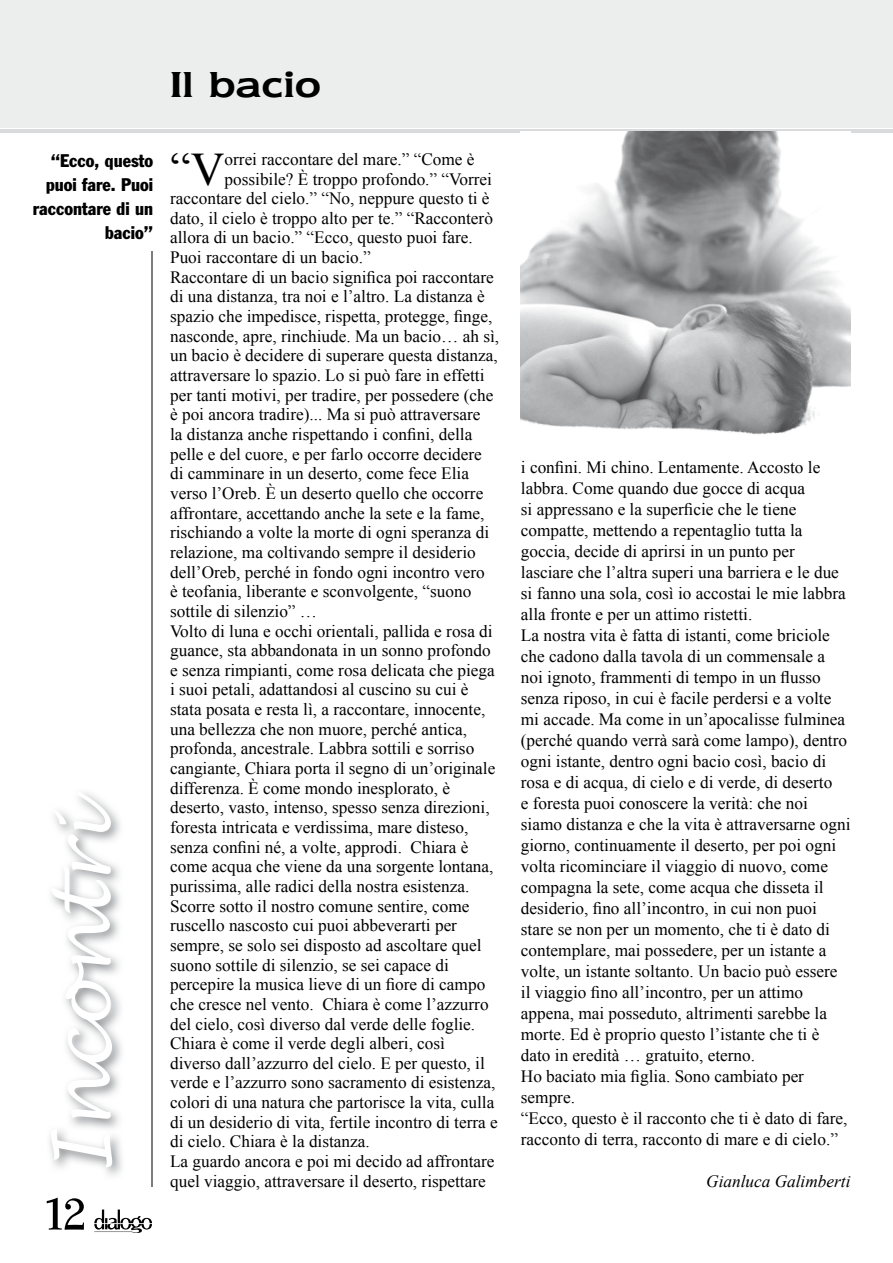
<style>
.page{position:relative;width:893px;height:1263px;background:#fff}
.page>*{position:absolute;margin:0;border:0;box-sizing:border-box;transform-origin:0 0}
.t1{font:italic 78px "Lucida Handwriting";color:#fff;scale:.95 1}
.t2{font:54px "Kontor Display";color:#000}
.t3{font:46.65px "Times New Roman";color:#000}
.t4{font:600 42px "Newtext IT Cby BT";letter-spacing:.005em;color:#000}
.t5{font:condensed 18px/24px "Franklin Gothic";color:#000;text-align:right}
.t6{font:17.25px/21px "Times New Roman";color:#000}
.t7{font:italic 17.25px "Times New Roman";color:#000}
</style>
<div class="page">
<svg style="left:94px;top:1209px;width:58px;height:24px"></svg>
<div style="left:0;top:0;width:893px;height:128px;background:#eceded"></div>
<hr style="left:0;top:129px;width:893px;height:3px;background:#d9dadb">
<hr style="left:152px;top:251px;width:1px;height:935px;background:#7b7c7e">
<img style="left:49px;top:792px;width:73px;height:384px">
<img style="left:521px;top:131px;width:329px;height:304px">
<h3 class="t4" style="left:170px;top:60px;width:153px">Il bacio</h3>
<p class="t5" style="left:33px;top:149px;width:122px">“Ecco, questo puoi fare. Puoi raccontare di un bacio”</p>
<h3 class="t3" style="left:170px;top:138px;width:56px">“V</h3>
<p class="t6" style="left:225px;top:148px;width:252px">orrei raccontare del mare.” “Come è</p>
<p class="t6" style="left:225px;top:168px;width:269px">possibile? È troppo profondo.” “Vorrei</p>
<p class="t6" style="left:170px;top:188px;width:321px">raccontare del cielo.” “No, neppure questo ti è</p>
<p class="t6" style="left:170px;top:207px;width:324px">dato, il cielo è troppo alto per te.” “Racconterò</p>
<p class="t6" style="left:170px;top:227px;width:304px">allora di un bacio.” “Ecco, questo puoi fare.</p>
<p class="t6" style="left:170px;top:247px;width:202px">Puoi raccontare di un bacio.”</p>
<p class="t6" style="left:170px;top:266px;width:325px">Raccontare di un bacio significa poi raccontare</p>
<p class="t6" style="left:170px;top:286px;width:316px">di una distanza, tra noi e l’altro. La distanza è</p>
<p class="t6" style="left:170px;top:306px;width:324px">spazio che impedisce, rispetta, protegge, finge,</p>
<p class="t6" style="left:170px;top:325px;width:331px">nasconde, apre, rinchiude. Ma un bacio… ah sì,</p>
<p class="t6" style="left:170px;top:345px;width:329px">un bacio è decidere di superare questa distanza,</p>
<p class="t6" style="left:170px;top:364px;width:316px">attraversare lo spazio. Lo si può fare in effetti</p>
<p class="t6" style="left:170px;top:384px;width:325px">per tanti motivi, per tradire, per possedere (che</p>
<p class="t6" style="left:170px;top:404px;width:312px">è poi ancora tradire)... Ma si può attraversare</p>
<p class="t6" style="left:170px;top:423px;width:304px">la distanza anche rispettando i confini, della</p>
<p class="t6" style="left:170px;top:443px;width:313px">pelle e del cuore, e per farlo occorre decidere</p>
<p class="t6" style="left:170px;top:463px;width:300px">di camminare in un deserto, come fece Elia</p>
<p class="t6" style="left:170px;top:482px;width:315px">verso l’Oreb. È un deserto quello che occorre</p>
<p class="t6" style="left:170px;top:502px;width:316px">affrontare, accettando anche la sete e la fame,</p>
<p class="t6" style="left:170px;top:522px;width:321px">rischiando a volte la morte di ogni speranza di</p>
<p class="t6" style="left:170px;top:541px;width:307px">relazione, ma coltivando sempre il desiderio</p>
<p class="t6" style="left:170px;top:561px;width:316px">dell’Oreb, perché in fondo ogni incontro vero</p>
<p class="t6" style="left:170px;top:581px;width:303px">è teofania, liberante e sconvolgente, “suono</p>
<p class="t6" style="left:170px;top:600px;width:149px">sottile di silenzio” …</p>
<p class="t6" style="left:170px;top:620px;width:324px">Volto di luna e occhi orientali, pallida e rosa di</p>
<p class="t6" style="left:170px;top:640px;width:322px">guance, sta abbandonata in un sonno profondo</p>
<p class="t6" style="left:170px;top:659px;width:326px">e senza rimpianti, come rosa delicata che piega</p>
<p class="t6" style="left:170px;top:679px;width:300px">i suoi petali, adattandosi al cuscino su cui è</p>
<p class="t6" style="left:170px;top:698px;width:317px">stata posata e resta lì, a raccontare, innocente,</p>
<p class="t6" style="left:170px;top:718px;width:298px">una bellezza che non muore, perché antica,</p>
<p class="t6" style="left:170px;top:738px;width:306px">profonda, ancestrale. Labbra sottili e sorriso</p>
<p class="t6" style="left:170px;top:757px;width:327px">cangiante, Chiara porta il segno di un’originale</p>
<p class="t6" style="left:170px;top:777px;width:281px">differenza. È come mondo inesplorato, è</p>
<p class="t6" style="left:170px;top:797px;width:321px">deserto, vasto, intenso, spesso senza direzioni,</p>
<p class="t6" style="left:170px;top:816px;width:300px">foresta intricata e verdissima, mare disteso,</p>
<p class="t6" style="left:170px;top:836px;width:300px">senza confini né, a volte, approdi. Chiara è</p>
<p class="t6" style="left:170px;top:856px;width:325px">come acqua che viene da una sorgente lontana,</p>
<p class="t6" style="left:170px;top:875px;width:301px">purissima, alle radici della nostra esistenza.</p>
<p class="t6" style="left:170px;top:895px;width:301px">Scorre sotto il nostro comune sentire, come</p>
<p class="t6" style="left:170px;top:915px;width:288px">ruscello nascosto cui puoi abbeverarti per</p>
<p class="t6" style="left:170px;top:934px;width:313px">sempre, se solo sei disposto ad ascoltare quel</p>
<p class="t6" style="left:170px;top:954px;width:280px">suono sottile di silenzio, se sei capace di</p>
<p class="t6" style="left:170px;top:974px;width:317px">percepire la musica lieve di un fiore di campo</p>
<p class="t6" style="left:170px;top:993px;width:320px">che cresce nel vento. Chiara è come l’azzurro</p>
<p class="t6" style="left:170px;top:1013px;width:307px">del cielo, così diverso dal verde delle foglie.</p>
<p class="t6" style="left:170px;top:1032px;width:276px">Chiara è come il verde degli alberi, così</p>
<p class="t6" style="left:170px;top:1052px;width:316px">diverso dall’azzurro del cielo. E per questo, il</p>
<p class="t6" style="left:170px;top:1072px;width:327px">verde e l’azzurro sono sacramento di esistenza,</p>
<p class="t6" style="left:170px;top:1091px;width:326px">colori di una natura che partorisce la vita, culla</p>
<p class="t6" style="left:170px;top:1111px;width:329px">di un desiderio di vita, fertile incontro di terra e</p>
<p class="t6" style="left:170px;top:1131px;width:201px">di cielo. Chiara è la distanza.</p>
<p class="t6" style="left:170px;top:1150px;width:326px">La guardo ancora e poi mi decido ad affrontare</p>
<p class="t6" style="left:170px;top:1170px;width:317px">quel viaggio, attraversare il deserto, rispettare</p>
<h1 class="t1" style="left:35px;top:1174px;width:404px;rotate:-90deg">I ncontri</h1>
<h2 class="t2" style="left:47px;top:1177px;width:41px">12</h2>
<p class="t6" style="left:521px;top:456px;width:331px">i confini. Mi chino. Lentamente. Accosto le labbra. Come quando due gocce di acqua<br>si appressano e la superficie che le tiene compatte, mettendo a repentaglio tutta la goccia, decide di aprirsi in un punto per lasciare che l’altra superi una barriera e le due si fanno una sola, così io accostai le mie labbra alla fronte e per un attimo ristetti.<br>La nostra vita è fatta di istanti, come briciole che cadono dalla tavola di un commensale a noi ignoto, frammenti di tempo in un flusso senza riposo, in cui è facile perdersi e a volte mi accade. Ma come in un’apocalisse fulminea (perché quando verrà sarà come lampo), dentro ogni istante, dentro ogni bacio così, bacio di rosa e di acqua, di cielo e di verde, di deserto<br>e foresta puoi conoscere la verità: che noi siamo distanza e che la vita è attraversarne ogni giorno, continuamente il deserto, per poi ogni volta ricominciare il viaggio di nuovo, come compagna la sete, come acqua che disseta il desiderio, fino all’incontro, in cui non puoi stare se non per un momento, che ti è dato di contemplare, mai possedere, per un istante a volte, un istante soltanto. Un bacio può essere il viaggio fino all’incontro, per un attimo appena, mai posseduto, altrimenti sarebbe la morte. Ed è proprio questo l’istante che ti è dato in eredità … gratuito, eterno.<br>Ho baciato mia figlia. Sono cambiato per sempre.<br>“Ecco, questo è il racconto che ti è dato di fare, racconto di terra, racconto di mare e di cielo.”</p>
<p class="t7" style="left:706px;top:1169px;width:146px">Gianluca Galimberti</p>
</div>
